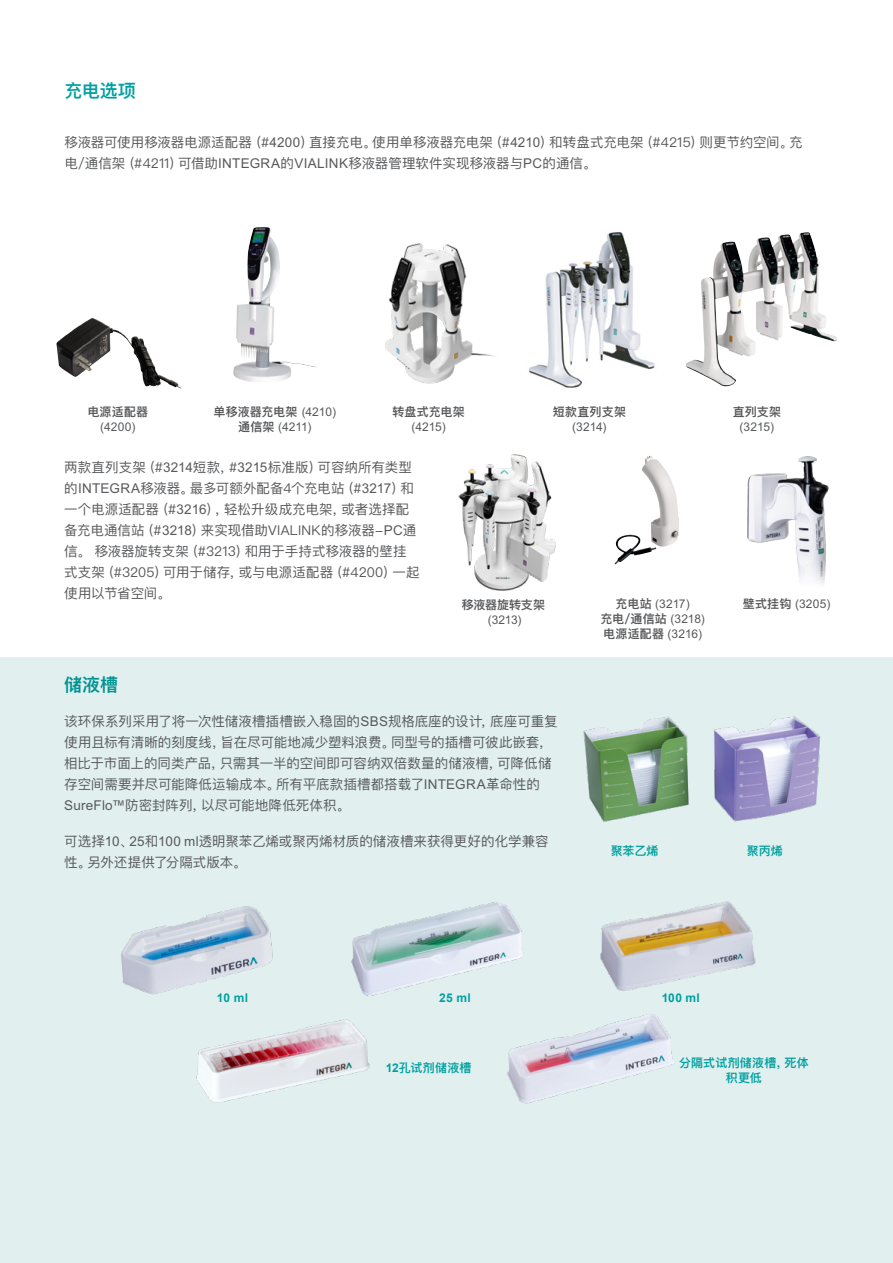
<style>
.page{position:relative;width:893px;height:1263px;background:#fff}
.page>*{position:absolute;margin:0;border:0;box-sizing:border-box;transform-origin:0 0}
.t1{font:600 18px "Ping Fang SC";color:#00a0a1}
.t2{font:600 18px "Ping Fang SC";color:#009290}
.t3{font:13.5px/21px "Ping Fang SC";color:#58595b}
.t4{font:12px "Arial";letter-spacing:-.005em;color:#58595b}
.t5{font:600 12px "Ping Fang SC";letter-spacing:.01em;color:#58595b}
.t6{font:600 12px/15px "Ping Fang SC";letter-spacing:.015em;color:#00a0a1;text-align:center}
.t7{font:700 12px "Arial";letter-spacing:.025em;color:#00a0a1}
.t8{font:600 12px "Ping Fang SC";letter-spacing:-.01em;color:#58595b}
.s1{font-family:"Arial"}
.s2{font-family:"Arial";font-weight:400}
.s3{font-family:"Ping Fang SC";font-weight:600}
.s4{font-family:"Arial";font-weight:700}
</style>
<div class="page">
<div style="left:0;top:657px;width:893px;height:606px;background:#e1f0ef"></div>
<img style="left:233px;top:227px;width:83px;height:155px">
<img style="left:529px;top:232px;width:126px;height:156px">
<img style="left:686px;top:232px;width:121px;height:154px">
<img style="left:56px;top:318px;width:126px;height:71px">
<img style="left:351px;top:902px;width:173px;height:94px">
<img style="left:600px;top:901px;width:156px;height:90px">
<img style="left:121px;top:906px;width:152px;height:89px">
<img style="left:583px;top:716px;width:238px;height:106px">
<img style="left:507px;top:1014px;width:167px;height:90px">
<img style="left:196px;top:1019px;width:174px;height:84px">
<img style="left:614px;top:456px;width:65px;height:108px">
<img style="left:747px;top:456px;width:82px;height:128px">
<img style="left:458px;top:454px;width:98px;height:137px">
<img style="left:385px;top:243px;width:111px;height:141px">
<h1 class="t1" style="left:64px;top:79px;width:73px">充电选项</h1>
<p class="t3" style="left:64px;top:131px;width:740px">移液器可使用移液器电源适配器（#<span class="s1">4200</span>）直接充电。使用单移液器充电架（#<span class="s1">4210</span>）和转盘式充电架（#4215）则更节约空间。充电/通信架（#4211）可借助<span class="s1">INTEGRA</span>的<span class="s1">VIALINK</span>移液器管理软件实现移液器与<span class="s1">PC</span>的通信。</p>
<p class="t5" style="left:87px;top:405px;width:62px">电源适配器</p>
<p class="t4" style="left:100px;top:419px;width:37px">(4200)</p>
<p class="t5" style="left:214px;top:405px;width:124px">单移液器充电架 <span class="s2">(4210)</span></p>
<p class="t4" style="left:238px;top:419px;width:75px"><span class="s3">通信架</span> (4211)</p>
<p class="t5" style="left:392px;top:405px;width:74px">转盘式充电架</p>
<p class="t4" style="left:411px;top:419px;width:36px">(4215)</p>
<p class="t5" style="left:553px;top:405px;width:75px">短款直列支架</p>
<p class="t4" style="left:572px;top:419px;width:36px">(3214)</p>
<p class="t5" style="left:733px;top:405px;width:50px">直列支架</p>
<p class="t4" style="left:740px;top:419px;width:36px">(3215)</p>
<p class="t3" style="left:64px;top:456px;width:357px">两款直列支架（#<span class="s1">3214</span>短款，#<span class="s1">3215</span>标准版）可容纳所有类型的<span class="s1">INTEGRA</span>移液器。最多可额外配备4个充电站（#<span class="s1">3217</span>）和一个电源适配器（#<span class="s1">3216</span>），轻松升级成充电架，或者选择配备充电通信站（#<span class="s1">3218</span>）来实现借助VIALINK的移液器-<span class="s1">PC</span>通信。 移液器旋转支架（#3213）和用于手持式移液器的壁挂式支架（#3205）可用于储存，或与电源适配器（#4200）一起使用以节省空间。</p>
<h1 class="t2" style="left:64px;top:674px;width:55px">储液槽</h1>
<p class="t4" style="left:616px;top:595px;width:76px"><span class="s3">充电站</span> (3217)</p>
<p class="t5" style="left:600px;top:611px;width:106px">充电/通信站 <span class="s2">(3218)</span></p>
<p class="t4" style="left:603px;top:625px;width:100px"><span class="s3">电源适配器</span> (3216)</p>
<p class="t8" style="left:462px;top:597px;width:85px">移液器旋转支架</p>
<p class="t4" style="left:743px;top:596px;width:89px"><span class="s3">壁式挂钩</span> (3205)</p>
<p class="t4" style="left:488px;top:611px;width:35px">(3213)</p>
<p class="t3" style="left:64px;top:710px;width:495px">该环保系列采用了将一次性储液槽插槽嵌入稳固的<span class="s1">SBS</span>规格底座的设计，底座可重复使用且标有清晰的刻度线，旨在尽可能地减少塑料浪费。同型号的插槽可彼此嵌套，相比于市面上的同类产品，只需其一半的空间即可容纳双倍数量的储液槽，可降低储存空间需要并尽可能降低运输成本。所有平底款插槽都搭载了<span class="s1">INTEGRA</span>革命性的<span class="s1">SureFlo™</span>防密封阵列，以尽可能地降低死体积。</p>
<p class="t3" style="left:64px;top:831px;width:486px">可选择<span class="s1">10</span>、<span class="s1">25</span>和<span class="s1">100 ml</span>透明聚苯乙烯或聚丙烯材质的储液槽来获得更好的化学兼容性。另外还提供了分隔式版本。</p>
<p class="t6" style="left:611px;top:843px;width:49px">聚苯乙烯</p>
<p class="t6" style="left:747px;top:843px;width:38px">聚丙烯</p>
<p class="t7" style="left:217px;top:990px;width:33px">10 ml</p>
<p class="t7" style="left:439px;top:990px;width:33px">25 ml</p>
<p class="t7" style="left:662px;top:990px;width:40px">100 ml</p>
<p class="t6" style="left:386px;top:1059px;width:87px"><span class="s4">12</span>孔试剂储液槽</p>
<p class="t6" style="left:679px;top:1055px;width:131px">分隔式试剂储液槽，死体积更低</p>
</div>
